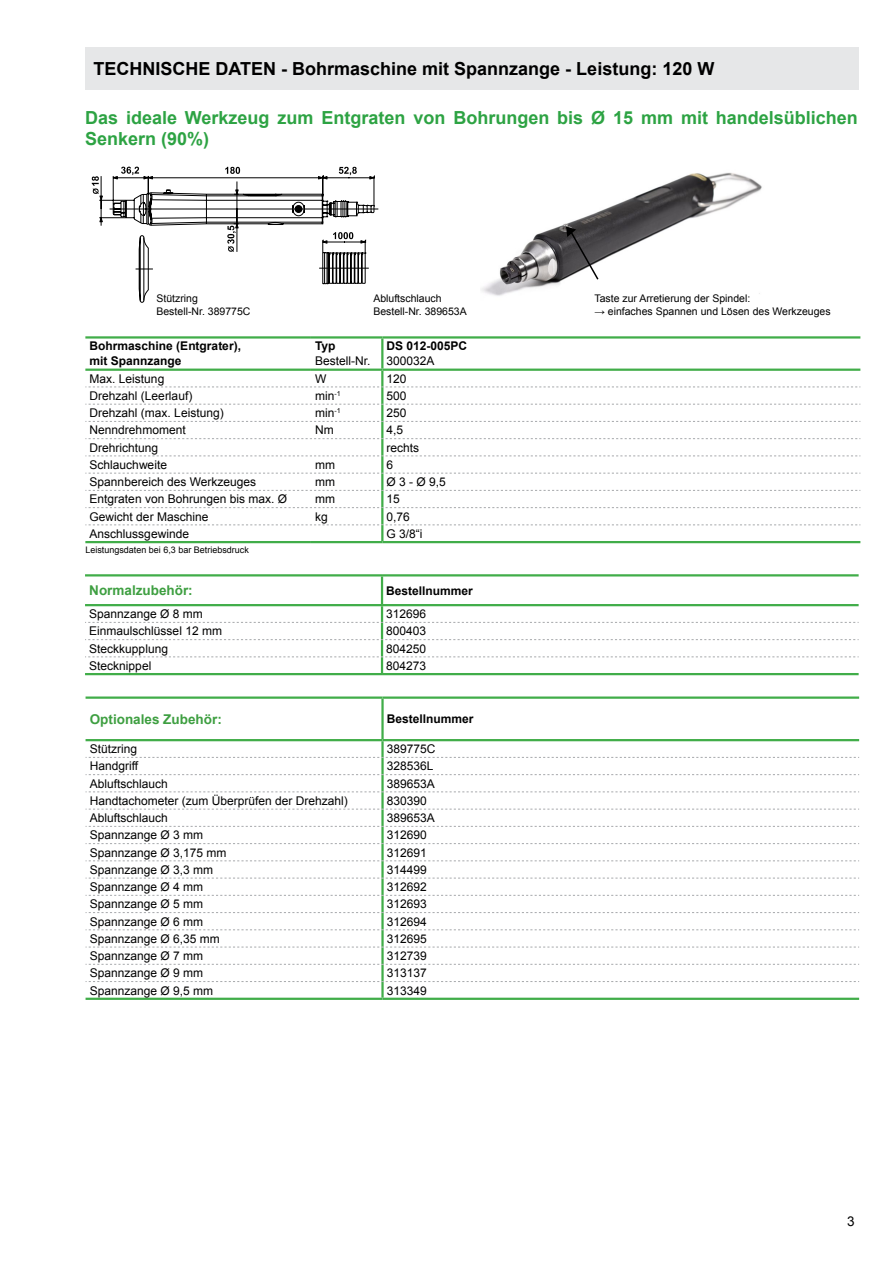
<style>
.page{position:relative;width:893px;height:1263px;background:#fff}
.page>*{position:absolute;margin:0;border:0;box-sizing:border-box;transform-origin:0 0}
.t1{font:700 18px/21.6px "Arial";color:#2da343}
.t2{font:700 18px "Arial";color:#000}
.t3{font:700 13.5px "Arial";color:#3e9f41}
.t4{font:13.5px "Arial";color:#000}
.t5{font:12px "Arial";color:#000}
.t6{font:700 12px/15px "Arial";color:#000}
.t7{font:10.5px/12.6px "Arial";color:#000}
.t8{font:9px "Arial";color:#000}
</style>
<div class="page">
<img style="left:481px;top:172px;width:281px;height:124px">
<svg style="left:92px;top:167px;width:287px;height:136px"></svg>
<hr style="left:85px;top:336px;width:226px;height:3px;background:#41ad49">
<hr style="left:311px;top:336px;width:71px;height:3px;background:#41ad49">
<hr style="left:382px;top:336px;width:478px;height:3px;background:#41ad49">
<hr style="left:85px;top:541px;width:226px;height:2px;background:#41ad49">
<hr style="left:311px;top:541px;width:71px;height:2px;background:#41ad49">
<hr style="left:382px;top:541px;width:478px;height:2px;background:#41ad49">
<svg style="left:85px;top:337px;width:775px;height:204px"></svg>
<hr style="left:85px;top:574px;width:297px;height:2px;background:#41ad49">
<hr style="left:382px;top:574px;width:477px;height:2px;background:#41ad49">
<hr style="left:85px;top:673px;width:297px;height:2px;background:#41ad49">
<hr style="left:382px;top:673px;width:477px;height:2px;background:#41ad49">
<svg style="left:85px;top:575px;width:774px;height:98px"></svg>
<hr style="left:86px;top:696px;width:297px;height:3px;background:#41ad49">
<hr style="left:381px;top:699px;width:3px;height:40px;background:#41ad49">
<hr style="left:383px;top:696px;width:476px;height:3px;background:#41ad49">
<hr style="left:86px;top:739px;width:297px;height:2px;background:#41ad49">
<hr style="left:86px;top:998px;width:297px;height:2px;background:#41ad49">
<hr style="left:383px;top:739px;width:476px;height:2px;background:#41ad49">
<hr style="left:381px;top:741px;width:3px;height:16px;background:#41ad49">
<hr style="left:381px;top:758px;width:3px;height:16px;background:#41ad49">
<hr style="left:381px;top:775px;width:3px;height:17px;background:#41ad49">
<hr style="left:381px;top:792px;width:3px;height:17px;background:#41ad49">
<hr style="left:381px;top:809px;width:3px;height:17px;background:#41ad49">
<hr style="left:381px;top:827px;width:3px;height:16px;background:#41ad49">
<hr style="left:381px;top:844px;width:3px;height:16px;background:#41ad49">
<hr style="left:381px;top:861px;width:3px;height:17px;background:#41ad49">
<hr style="left:381px;top:878px;width:3px;height:17px;background:#41ad49">
<hr style="left:381px;top:895px;width:3px;height:17px;background:#41ad49">
<hr style="left:381px;top:913px;width:3px;height:16px;background:#41ad49">
<hr style="left:381px;top:930px;width:3px;height:17px;background:#41ad49">
<hr style="left:381px;top:947px;width:3px;height:17px;background:#41ad49">
<hr style="left:381px;top:964px;width:3px;height:17px;background:#41ad49">
<hr style="left:381px;top:982px;width:3px;height:16px;background:#41ad49">
<hr style="left:383px;top:998px;width:476px;height:2px;background:#41ad49">
<svg style="left:86px;top:757px;width:773px;height:1px"></svg>
<svg style="left:86px;top:774px;width:773px;height:1px"></svg>
<svg style="left:86px;top:792px;width:773px;height:1px"></svg>
<svg style="left:86px;top:809px;width:773px;height:1px"></svg>
<svg style="left:86px;top:826px;width:773px;height:1px"></svg>
<svg style="left:86px;top:843px;width:773px;height:1px"></svg>
<svg style="left:86px;top:860px;width:773px;height:1px"></svg>
<svg style="left:86px;top:878px;width:773px;height:1px"></svg>
<svg style="left:86px;top:895px;width:773px;height:1px"></svg>
<svg style="left:86px;top:912px;width:773px;height:1px"></svg>
<svg style="left:86px;top:929px;width:773px;height:1px"></svg>
<svg style="left:86px;top:947px;width:773px;height:1px"></svg>
<svg style="left:86px;top:964px;width:773px;height:1px"></svg>
<svg style="left:86px;top:981px;width:773px;height:1px"></svg>
<div style="left:85px;top:47px;width:774px;height:42px;background:#e6e7e8"></div>
<svg style="left:564px;top:224px;width:36px;height:57px"></svg>
<h1 class="t2" style="left:94px;top:56px;width:622px">TECHNISCHE DATEN - Bohrmaschine mit Spannzange - Leistung: 120 W</h1>
<h1 class="t1" style="left:85px;top:107px;width:774px">Das ideale Werkzeug zum Entgraten von Bohrungen bis Ø 15 mm mit handelsüblichen<br>Senkern (90%)</h1>
<p class="t7" style="left:156px;top:293px;width:95px">Stützring<br>Bestell-Nr. 389775C</p>
<p class="t7" style="left:373px;top:293px;width:95px">Abluftschlauch<br>Bestell-Nr. 389653A</p>
<p class="t7" style="left:594px;top:293px;width:157px">Taste zur Arretierung der Spindel:</p>
<p class="t7" style="left:594px;top:305px;width:238px">→ einfaches Spannen und Lösen des Werkzeuges</p>
<p class="t6" style="left:90px;top:339px;width:153px">Bohrmaschine (Entgrater), mit Spannzange</p>
<p class="t6" style="left:315px;top:339px;width:22px">Typ</p>
<p class="t5" style="left:315px;top:353px;width:57px">Bestell-Nr.</p>
<p class="t6" style="left:387px;top:339px;width:82px">DS 012-005PC</p>
<p class="t5" style="left:387px;top:353px;width:50px">300032A</p>
<p class="t5" style="left:90px;top:371px;width:76px">Max. Leistung</p>
<p class="t5" style="left:315px;top:371px;width:13px">W</p>
<p class="t5" style="left:387px;top:371px;width:22px">120</p>
<p class="t5" style="left:90px;top:388px;width:104px">Drehzahl (Leerlauf)</p>
<p class="t5" style="left:315px;top:388px;width:27px">min<sup>-1</sup></p>
<p class="t5" style="left:387px;top:388px;width:22px">500</p>
<p class="t5" style="left:90px;top:405px;width:136px">Drehzahl (max. Leistung)</p>
<p class="t5" style="left:315px;top:405px;width:27px">min<sup>-1</sup></p>
<p class="t5" style="left:387px;top:405px;width:22px">250</p>
<p class="t5" style="left:90px;top:422px;width:98px">Nenndrehmoment</p>
<p class="t5" style="left:315px;top:422px;width:20px">Nm</p>
<p class="t5" style="left:387px;top:422px;width:18px">4,5</p>
<p class="t5" style="left:90px;top:440px;width:70px">Drehrichtung</p>
<p class="t5" style="left:387px;top:440px;width:34px">rechts</p>
<p class="t5" style="left:90px;top:457px;width:79px">Schlauchweite</p>
<p class="t5" style="left:315px;top:457px;width:21px">mm</p>
<p class="t5" style="left:387px;top:457px;width:8px">6</p>
<p class="t5" style="left:90px;top:474px;width:168px">Spannbereich des Werkzeuges</p>
<p class="t5" style="left:315px;top:474px;width:21px">mm</p>
<p class="t5" style="left:387px;top:474px;width:61px">Ø 3 - Ø 9,5</p>
<p class="t5" style="left:90px;top:491px;width:199px">Entgraten von Bohrungen bis max. Ø</p>
<p class="t5" style="left:315px;top:491px;width:21px">mm</p>
<p class="t5" style="left:387px;top:491px;width:15px">15</p>
<p class="t5" style="left:90px;top:509px;width:120px">Gewicht der Maschine</p>
<p class="t5" style="left:315px;top:509px;width:14px">kg</p>
<p class="t5" style="left:387px;top:509px;width:25px">0,76</p>
<p class="t5" style="left:90px;top:526px;width:101px">Anschlussgewinde</p>
<p class="t5" style="left:387px;top:526px;width:38px">G 3/8“i</p>
<p class="t8" style="left:85px;top:544px;width:165px">Leistungsdaten bei 6,3 bar Betriebsdruck</p>
<p class="t3" style="left:89px;top:581px;width:105px">Normalzubehör:</p>
<p class="t6" style="left:386px;top:583px;width:88px">Bestellnummer</p>
<p class="t5" style="left:89px;top:606px;width:115px">Spannzange Ø 8 mm</p>
<p class="t5" style="left:386px;top:606px;width:42px">312696</p>
<p class="t5" style="left:89px;top:623px;width:134px">Einmaulschlüssel 12 mm</p>
<p class="t5" style="left:386px;top:623px;width:42px">800403</p>
<p class="t5" style="left:89px;top:640px;width:80px">Steckkupplung</p>
<p class="t5" style="left:386px;top:640px;width:42px">804250</p>
<p class="t5" style="left:89px;top:658px;width:64px">Stecknippel</p>
<p class="t5" style="left:386px;top:658px;width:42px">804273</p>
<p class="t3" style="left:90px;top:710px;width:134px">Optionales Zubehör:</p>
<p class="t6" style="left:387px;top:712px;width:88px">Bestellnummer</p>
<p class="t5" style="left:90px;top:741px;width:49px">Stützring</p>
<p class="t5" style="left:387px;top:741px;width:50px">389775C</p>
<p class="t5" style="left:90px;top:758px;width:50px">Handgriff</p>
<p class="t5" style="left:387px;top:758px;width:48px">328536L</p>
<p class="t5" style="left:90px;top:775px;width:80px">Abluftschlauch</p>
<p class="t5" style="left:387px;top:775px;width:50px">389653A</p>
<p class="t5" style="left:90px;top:793px;width:260px">Handtachometer (zum Überprüfen der Drehzahl)</p>
<p class="t5" style="left:387px;top:793px;width:42px">830390</p>
<p class="t5" style="left:90px;top:810px;width:80px">Abluftschlauch</p>
<p class="t5" style="left:387px;top:810px;width:50px">389653A</p>
<p class="t5" style="left:90px;top:827px;width:115px">Spannzange Ø 3 mm</p>
<p class="t5" style="left:387px;top:827px;width:42px">312690</p>
<p class="t5" style="left:90px;top:844px;width:138px">Spannzange Ø 3,175 mm</p>
<p class="t5" style="left:387px;top:844px;width:42px">312691</p>
<p class="t5" style="left:90px;top:862px;width:125px">Spannzange Ø 3,3 mm</p>
<p class="t5" style="left:387px;top:862px;width:42px">314499</p>
<p class="t5" style="left:90px;top:879px;width:115px">Spannzange Ø 4 mm</p>
<p class="t5" style="left:387px;top:879px;width:42px">312692</p>
<p class="t5" style="left:90px;top:896px;width:115px">Spannzange Ø 5 mm</p>
<p class="t5" style="left:387px;top:896px;width:42px">312693</p>
<p class="t5" style="left:90px;top:913px;width:115px">Spannzange Ø 6 mm</p>
<p class="t5" style="left:387px;top:913px;width:42px">312694</p>
<p class="t5" style="left:90px;top:931px;width:132px">Spannzange Ø 6,35 mm</p>
<p class="t5" style="left:387px;top:931px;width:42px">312695</p>
<p class="t5" style="left:90px;top:948px;width:115px">Spannzange Ø 7 mm</p>
<p class="t5" style="left:387px;top:948px;width:42px">312739</p>
<p class="t5" style="left:90px;top:965px;width:115px">Spannzange Ø 9 mm</p>
<p class="t5" style="left:387px;top:965px;width:42px">313137</p>
<p class="t5" style="left:90px;top:982px;width:125px">Spannzange Ø 9,5 mm</p>
<p class="t5" style="left:387px;top:982px;width:42px">313349</p>
<p class="t4" style="left:847px;top:1212px;width:9px">3</p>
</div>
